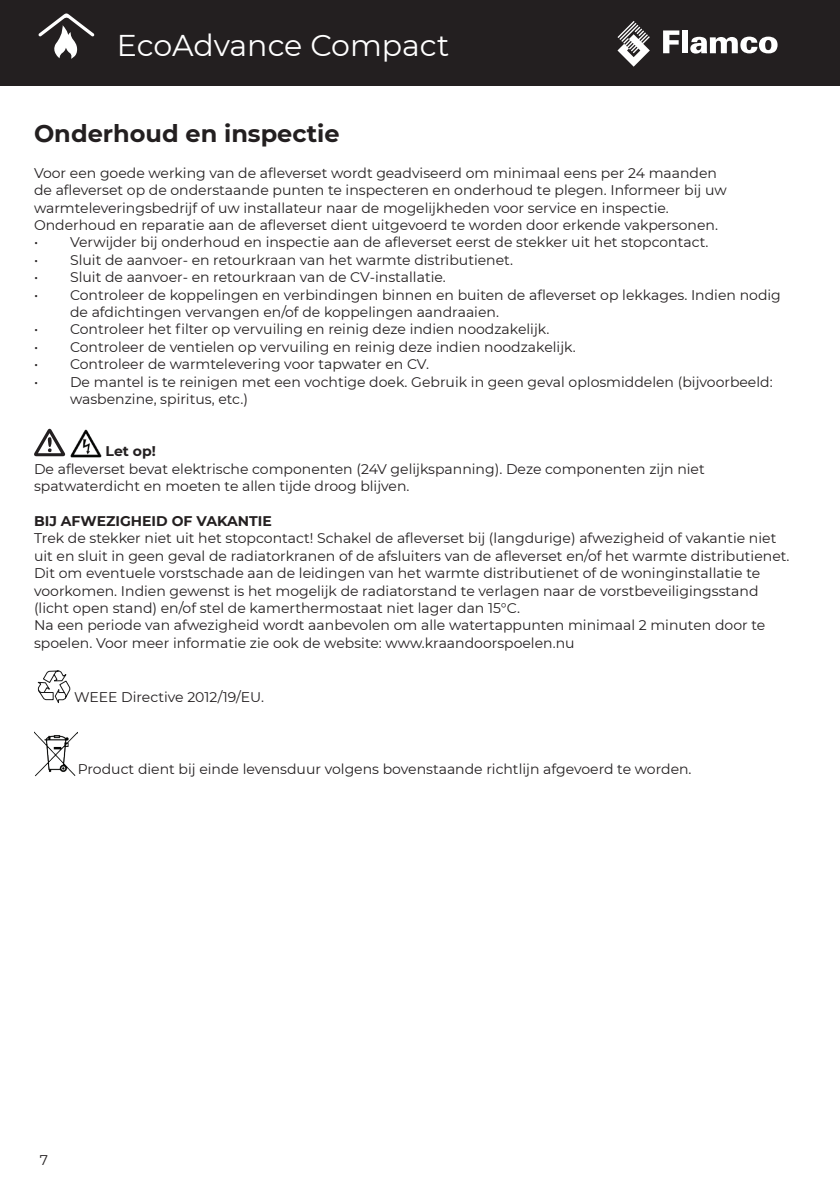
<style>
.page{position:relative;width:840px;height:1191px;background:#fff}
.page>*{position:absolute;margin:0;border:0;box-sizing:border-box;transform-origin:0 0}
.t1{font:30px "Montserrat";letter-spacing:-.005em;color:#fff}
.t2{font:700 24px "Montserrat";color:#231f20}
.t3{font:14px/17.4px "Montserrat";color:#231f20}
.t4{font:700 14px "Montserrat";color:#231f20}
</style>
<div class="page">
<div style="left:0;top:0;width:839px;height:85px;background:#231f20"></div>
<svg style="left:38px;top:13px;width:56px;height:46px"></svg>
<svg style="left:663px;top:30px;width:16px;height:23px"></svg>
<div style="left:681px;top:30px;width:6px;height:23px;background:#fff"></div>
<svg style="left:690px;top:37px;width:87px;height:17px"></svg>
<svg style="left:617px;top:21px;width:32px;height:46px"></svg>
<svg style="left:34px;top:428px;width:32px;height:28px"></svg>
<img style="left:70px;top:429px;width:32px;height:29px">
<svg style="left:37px;top:670px;width:34px;height:33px"></svg>
<img style="left:34px;top:731px;width:44px;height:45px">
<h1 class="t1" style="left:117px;top:24px;width:333px">EcoAdvance Compact</h1>
<h2 class="t2" style="left:34px;top:116px;width:307px">Onderhoud en inspectie</h2>
<p class="t3" style="left:34px;top:164px;width:693px">Voor een goede werking van de afleverset wordt geadviseerd om minimaal eens per 24 maanden de afleverset op de onderstaande punten te inspecteren en onderhoud te plegen. Informeer bij uw warmteleveringsbedrijf of uw installateur naar de mogelijkheden voor service en inspectie.<br>Onderhoud en reparatie aan de afleverset dient uitgevoerd te worden door erkende vakpersonen.</p>
<p class="t3" style="left:34px;top:233px;width:675px">• Verwijder bij onderhoud en inspectie aan de afleverset eerst de stekker uit het stopcontact.</p>
<p class="t3" style="left:34px;top:251px;width:480px">• Sluit de aanvoer- en retourkraan van het warmte distributienet.</p>
<p class="t3" style="left:34px;top:268px;width:413px">• Sluit de aanvoer- en retourkraan van de CV-installatie.</p>
<p class="t3" style="left:70px;top:285px;width:712px;text-indent:-36px">• Controleer de koppelingen en verbindingen binnen en buiten de afleverset op lekkages. Indien nodig de afdichtingen vervangen en/of de koppelingen aandraaien.</p>
<p class="t3" style="left:34px;top:320px;width:516px">• Controleer het filter op vervuiling en reinig deze indien noodzakelijk.</p>
<p class="t3" style="left:34px;top:338px;width:543px">• Controleer de ventielen op vervuiling en reinig deze indien noodzakelijk.</p>
<p class="t3" style="left:34px;top:355px;width:396px">• Controleer de warmtelevering voor tapwater en CV.</p>
<p class="t3" style="left:70px;top:372px;width:703px;text-indent:-36px">• De mantel is te reinigen met een vochtige doek. Gebruik in geen geval oplosmiddelen (bijvoorbeeld: wasbenzine, spiritus, etc.)</p>
<p class="t4" style="left:106px;top:441px;width:52px">Let op!</p>
<p class="t3" style="left:34px;top:459px;width:671px">De afleverset bevat elektrische componenten (24V gelijkspanning). Deze componenten zijn niet spatwaterdicht en moeten te allen tijde droog blijven.</p>
<p class="t4" style="left:34px;top:511px;width:239px">BIJ AFWEZIGHEID OF VAKANTIE</p>
<p class="t3" style="left:34px;top:529px;width:756px">Trek de stekker niet uit het stopcontact! Schakel de afleverset bij (langdurige) afwezigheid of vakantie niet uit en sluit in geen geval de radiatorkranen of de afsluiters van de afleverset en/of het warmte distributienet.<br>Dit om eventuele vorstschade aan de leidingen van het warmte distributienet of de woninginstallatie te voorkomen. Indien gewenst is het mogelijk de radiatorstand te verlagen naar de vorstbeveiligingsstand (licht open stand) en/of stel de kamerthermostaat niet lager dan 15°C.<br>Na een periode van afwezigheid wordt aanbevolen om alle watertappunten minimaal 2 minuten door te spoelen. Voor meer informatie zie ook de website: www.kraandoorspoelen.nu</p>
<p class="t3" style="left:74px;top:687px;width:191px">WEEE Directive 2012/19/EU.</p>
<p class="t3" style="left:78px;top:759px;width:615px">Product dient bij einde levensduur volgens bovenstaande richtlijn afgevoerd te worden.</p>
<p class="t3" style="left:40px;top:1150px;width:10px">7</p>
</div>
